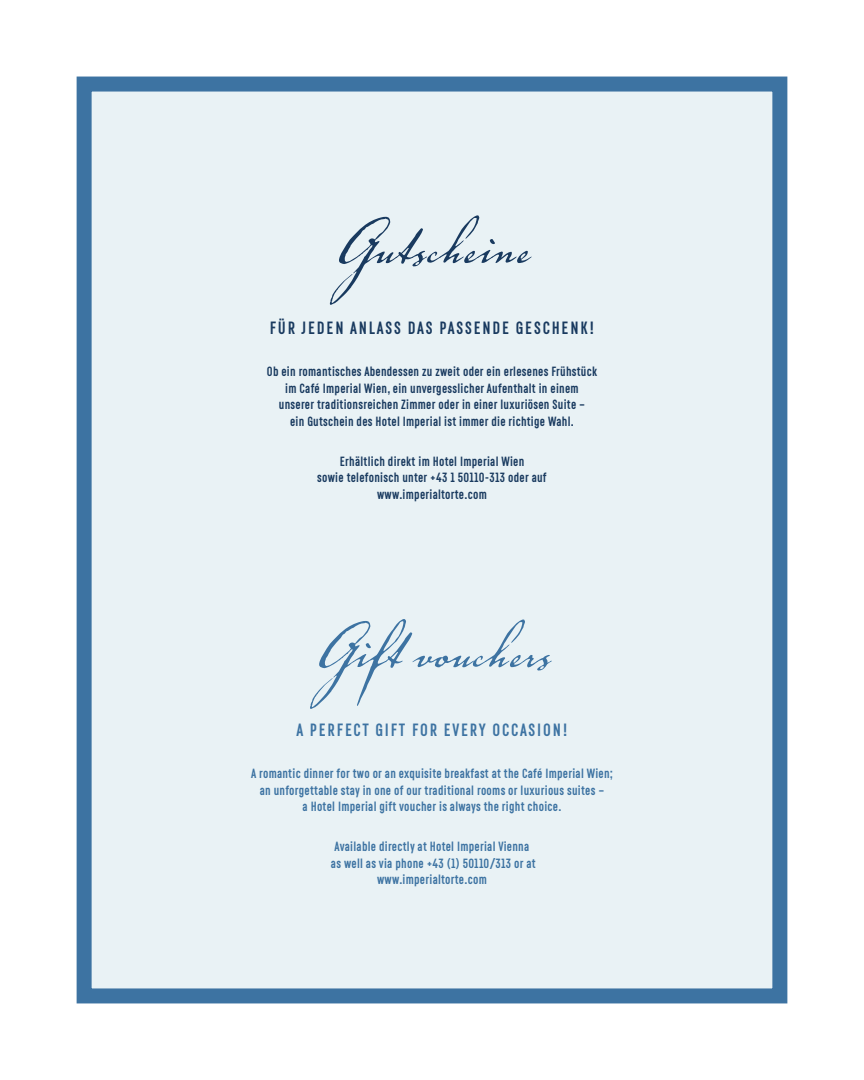
<style>
.page{position:relative;width:864px;height:1080px;background:#fff}
.page>*{position:absolute;margin:0;border:0;box-sizing:border-box;transform-origin:0 0}
.t1{font:90px "Voluta Script Pro";color:#3d73a2}
.t2{font:90px "Voluta Script Pro";color:#193a5f}
.t3{font:700 18px "RF Rufo";letter-spacing:.1em;color:#193a5f}
.t4{font:700 18px "RF Rufo";letter-spacing:.1em;color:#3d73a2}
.t5{font:700 13.5px/16.5px "RF Rufo";letter-spacing:.02em;color:#193a5f;text-align:center}
.t6{font:700 13.5px/16.5px "RF Rufo";letter-spacing:.02em;color:#3d73a2;text-align:center}
</style>
<div class="page">
<div style="left:77px;top:77px;width:710px;height:926px;background:#e9f2f5;border:15px solid #3d73a2"></div>
<h1 class="t2" style="left:333px;top:178px;width:199px">Gutscheine</h1>
<h2 class="t3" style="left:269px;top:318px;width:326px">FÜR JEDEN ANLASS DAS PASSENDE GESCHENK!</h2>
<p class="t5" style="left:267px;top:363px;width:331px">Ob ein romantisches Abendessen zu zweit oder ein erlesenes Frühstück im Café Imperial Wien, ein unvergesslicher Aufenthalt in einem unserer traditionsreichen Zimmer oder in einer luxuriösen Suite –<br>ein Gutschein des Hotel Imperial ist immer die richtige Wahl.</p>
<p class="t5" style="left:317px;top:453px;width:231px">Erhältlich direkt im Hotel Imperial Wien<br>sowie telefonisch unter +43 1 50110-313 oder auf www.imperialtorte.com</p>
<h1 class="t1" style="left:313px;top:583px;width:239px">Gift vouchers</h1>
<h2 class="t4" style="left:296px;top:720px;width:272px">A PERFECT GIFT FOR EVERY OCCASION!</h2>
<p class="t6" style="left:251px;top:765px;width:363px">A romantic dinner for two or an exquisite breakfast at the Café Imperial Wien; an unforgettable stay in one of our traditional rooms or luxurious suites –<br>a Hotel Imperial gift voucher is always the right choice.</p>
<p class="t6" style="left:331px;top:838px;width:206px">Available directly at Hotel Imperial Vienna as well as via phone +43 (1) 50110/313 or at www.imperialtorte.com</p>
</div>
